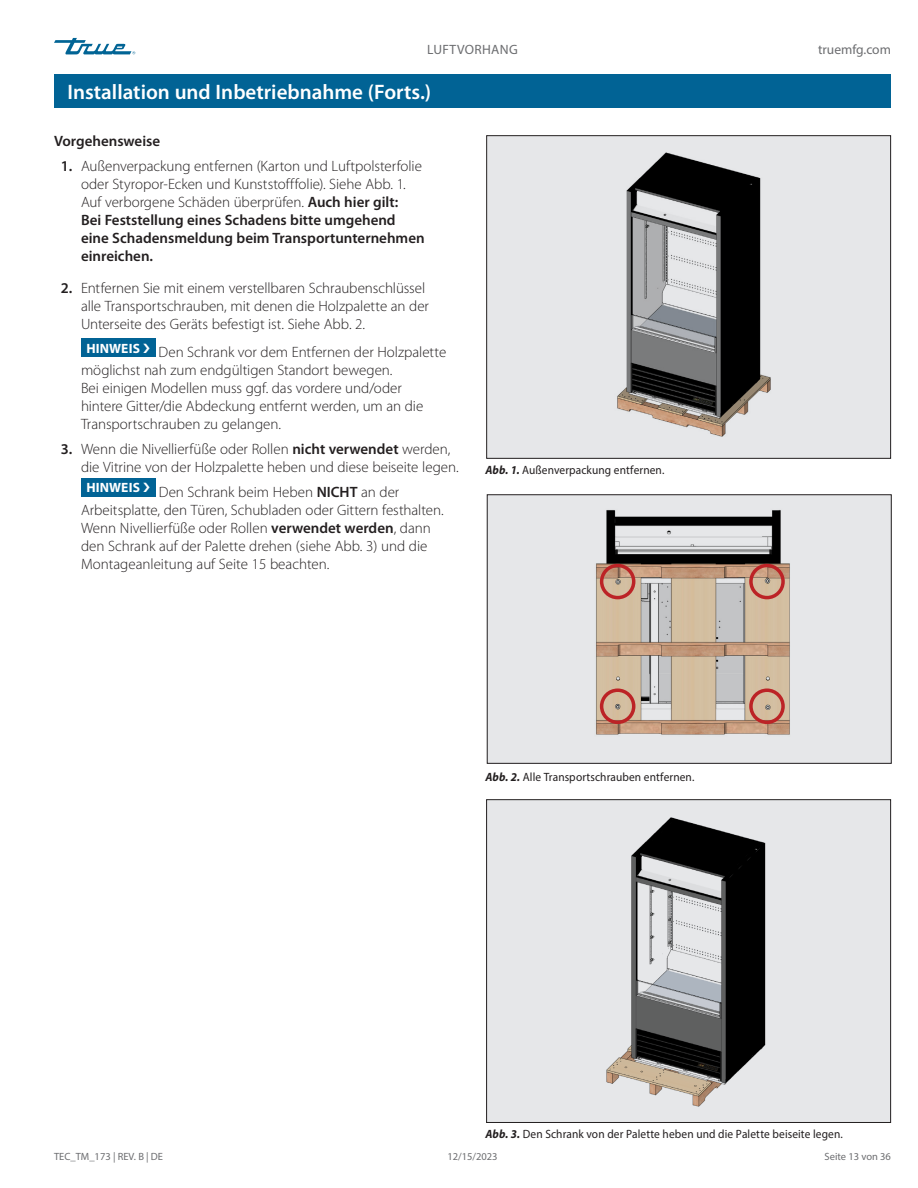
<style>
.page{position:relative;width:918px;height:1188px;background:#fff}
.page>*{position:absolute;margin:0;border:0;box-sizing:border-box;transform-origin:0 0}
.Title_bar_Page_header{font:600 21px "Myriad Pro";color:#fff}
.Body_Text_indent_NOTICE{font:300 15px/18px "Myriad Pro";color:#231f20}
.Subhead_NO_underscore_H2{font:600 15px "Myriad Pro";color:#231f20}
.t1{font:13.5px "Myriad Pro";letter-spacing:.01em;color:#6c6d70}
.Table_text{font:700 13.5px "Myriad Pro";letter-spacing:.01em;color:#fff}
.Caption_FIG_Regular{font:12px "Myriad Pro";letter-spacing:.01em;color:#231f20;scale:.95 1}
.t2{font:10.5px "Myriad Pro";color:#6c6d70}
.s1{font-weight:600}
.s2{font-weight:700;font-style:italic}
</style>
<div class="page">
<svg style="left:54px;top:38px;width:81px;height:16px"></svg>
<div style="left:54px;top:74px;width:837px;height:34px;background:#016395"></div>
<div style="left:81px;top:338px;width:74px;height:19px;background:#016395"></div>
<div style="left:81px;top:478px;width:74px;height:19px;background:#016395"></div>
<div style="left:487px;top:136px;width:404px;height:322px;background:#e6e7e9"></div>
<img style="left:617px;top:152px;width:154px;height:285px">
<div style="left:486px;top:135px;width:405px;height:324px;border:1px solid #231f20"></div>
<div style="left:487px;top:495px;width:404px;height:268px;background:#e6e7e9"></div>
<img style="left:596px;top:510px;width:194px;height:225px">
<div style="left:487px;top:494px;width:405px;height:270px;border:1px solid #231f20"></div>
<div style="left:487px;top:800px;width:404px;height:322px;background:#e6e7e9"></div>
<img style="left:606px;top:817px;width:160px;height:290px">
<div style="left:486px;top:799px;width:405px;height:324px;border:1px solid #231f20"></div>
<div style="left:600px;top:564px;width:35px;height:35px;border:3px solid #bc2326;border-radius:50%"></div>
<div style="left:749px;top:564px;width:36px;height:35px;border:3px solid #bc2326;border-radius:50%"></div>
<div style="left:749px;top:688px;width:36px;height:36px;border:3px solid #bc2326;border-radius:50%"></div>
<div style="left:600px;top:688px;width:35px;height:36px;border:3px solid #bc2326;border-radius:50%"></div>
<p class="t1" style="left:427px;top:42px;width:92px">LUFTVORHANG</p>
<p class="Title_bar_Page_header" style="left:68px;top:80px;width:365px">Installation und Inbetriebnahme (Forts.)</p>
<p class="Subhead_NO_underscore_H2" style="left:54px;top:133px;width:108px">Vorgehensweise</p>
<p class="Body_Text_indent_NOTICE" style="left:81px;top:157px;width:345px;text-indent:-20px"><span class="s1">1.</span> Außenverpackung entfernen (Karton und Luftpolsterfolie oder Styropor-Ecken und Kunststofffolie). Siehe Abb. 1.<br>Auf verborgene Schäden überprüfen. <span class="s1">Auch hier gilt:<br>Bei Feststellung eines Schadens bitte umgehend eine Schadensmeldung beim Transportunternehmen einreichen.</span></p>
<p class="Body_Text_indent_NOTICE" style="left:81px;top:279px;width:350px;text-indent:-20px"><span class="s1">2.</span> Entfernen Sie mit einem verstellbaren Schraubenschlüssel alle Transportschrauben, mit denen die Holzpalette an der<br>Unterseite des Geräts befestigt ist. Siehe Abb. 2.</p>
<p class="Table_text" style="left:86px;top:339px;width:55px">HINWEIS</p>
<p class="Body_Text_indent_NOTICE" style="left:81px;top:343px;width:367px;text-indent:78px">Den Schrank vor dem Entfernen der Holzpalette möglichst nah zum endgültigen Standort bewegen.<br>Bei einigen Modellen muss ggf. das vordere und/oder hintere Gitter/die Abdeckung entfernt werden, um an die Transportschrauben zu gelangen.</p>
<p class="Body_Text_indent_NOTICE" style="left:81px;top:440px;width:379px;text-indent:-20px"><span class="s1">3.</span> Wenn die Nivellierfüße oder Rollen <span class="s1">nicht verwendet</span> werden, die Vitrine von der Holzpalette heben und diese beiseite legen.</p>
<p class="Table_text" style="left:86px;top:479px;width:55px">HINWEIS</p>
<p class="Body_Text_indent_NOTICE" style="left:81px;top:483px;width:364px;text-indent:78px">Den Schrank beim Heben <span class="s1">NICHT</span> an der Arbeitsplatte, den Türen, Schubladen oder Gittern festhalten.<br>Wenn Nivellierfüße oder Rollen <span class="s1">verwendet werden</span>, dann den Schrank auf der Palette drehen (siehe Abb. 3) und die Montageanleitung auf Seite 15 beachten.</p>
<p class="Caption_FIG_Regular" style="left:485px;top:462px;width:190px"><span class="s2">Abb. 1.</span> Außenverpackung entfernen.</p>
<p class="Caption_FIG_Regular" style="left:485px;top:770px;width:222px"><span class="s2">Abb. 2.</span> Alle Transportschrauben entfernen.</p>
<p class="t1" style="left:818px;top:42px;width:74px">truemfg.com</p>
<p class="Caption_FIG_Regular" style="left:485px;top:1126px;width:378px"><span class="s2">Abb. 3.</span> Den Schrank von der Palette heben und die Palette beiseite legen.</p>
<p class="t2" style="left:54px;top:1150px;width:111px">TEC_TM_173 | REV. B | DE</p>
<p class="t2" style="left:447px;top:1150px;width:52px">12/15/2023</p>
<p class="t2" style="left:825px;top:1150px;width:68px">Seite 13 von 36</p>
</div>
